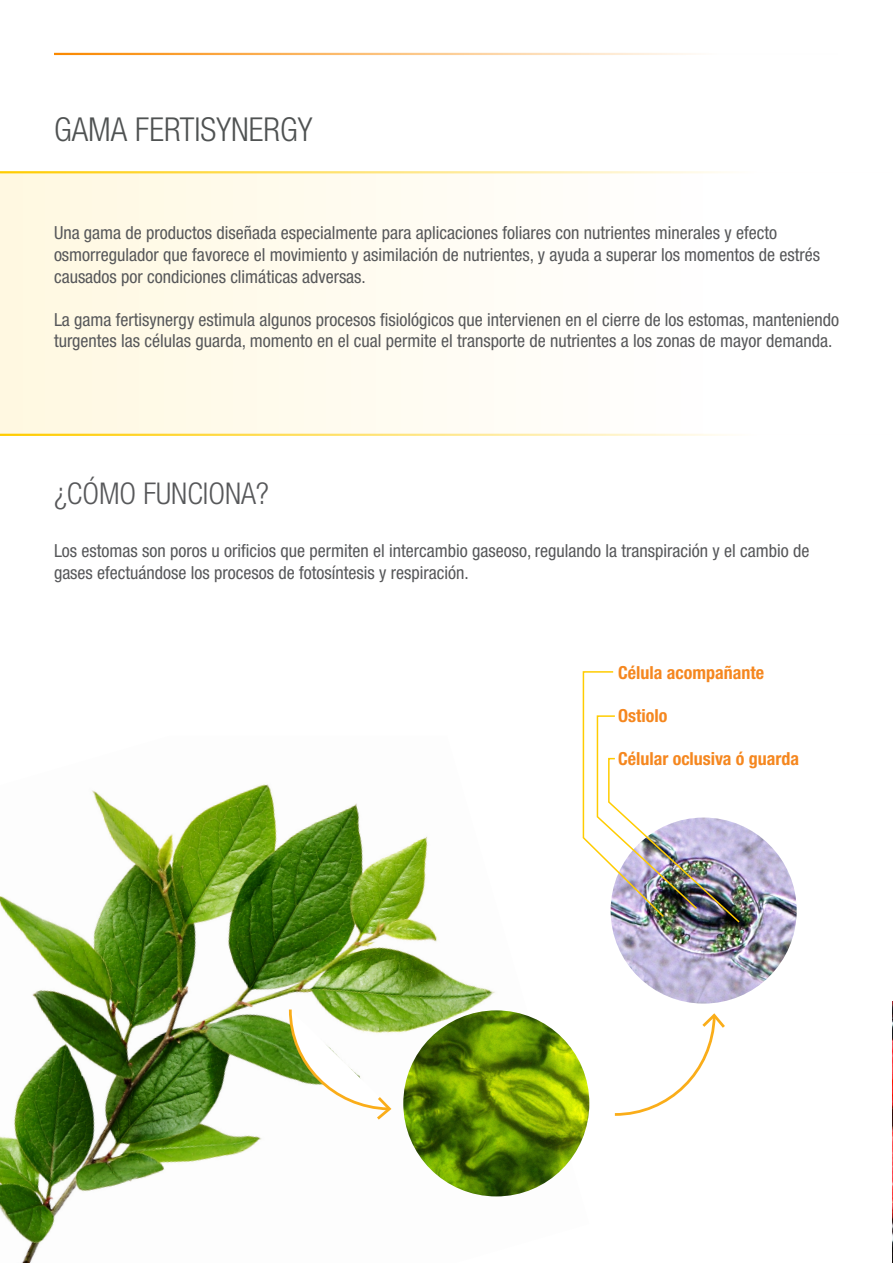
<style>
.page{position:relative;width:893px;height:1263px;background:#fff}
.page>*{position:absolute;margin:0;border:0;box-sizing:border-box;transform-origin:0 0}
.t1{font:300 condensed 33px "Helvetica Neue LT Pro";color:#4f5252}
.t2{font:300 condensed 30px "Helvetica Neue LT Pro";color:#57585a}
.Base_-_Justificado{font:condensed 18px/21.6px "Helvetica Neue LT Pro";color:#57585a}
.H-Producto{font:700 condensed 18px "Helvetica Neue LT Pro";color:#f5871f}
</style>
<div class="page">
<div style="left:0;top:173px;width:893px;height:262px;background:linear-gradient(to right,#fff8e1,#fff)"></div>
<img style="left:0;top:784px;width:589px;height:479px">
<img style="left:892px;top:1001px;width:1px;height:262px">
<hr style="left:0;top:171px;width:893px;height:2px;background:#fc0">
<hr style="left:0;top:434px;width:893px;height:2px;background:#fc0">
<hr style="left:54px;top:53px;width:785px;height:2px;background:#fa8900">
<img style="left:403px;top:1010px;width:186px;height:186px;border-radius:93px">
<img style="left:611px;top:817px;width:186px;height:186px;border-radius:93px">
<svg style="left:289px;top:1009px;width:102px;height:110px"></svg>
<svg style="left:615px;top:1013px;width:110px;height:103px"></svg>
<img style="left:582px;top:671px;width:159px;height:253px">
<h1 class="t1" style="left:54px;top:110px;width:260px">GAMA FERTISYNERGY</h1>
<p class="Base_-_Justificado" style="left:54px;top:222px;width:768px">Una gama de productos diseñada especialmente para aplicaciones foliares con nutrientes minerales y efecto osmorregulador que favorece el movimiento y asimilación de nutrientes, y ayuda a superar los momentos de estrés causados por condiciones climáticas adversas.</p>
<p class="Base_-_Justificado" style="left:54px;top:308px;width:787px">La gama fertisynergy estimula algunos procesos fisiológicos que intervienen en el cierre de los estomas, manteniendo turgentes las células guarda, momento en el cual permite el transporte de nutrientes a los zonas de mayor demanda.</p>
<h1 class="t2" style="left:54px;top:476px;width:217px">¿CÓMO FUNCIONA?</h1>
<p class="Base_-_Justificado" style="left:54px;top:540px;width:757px">Los estomas son poros u orificios que permiten el intercambio gaseoso, regulando la transpiración y el cambio de gases efectuándose los procesos de fotosíntesis y respiración.</p>
<p class="H-Producto" style="left:618px;top:661px;width:147px">Célula acompañante</p>
<p class="H-Producto" style="left:618px;top:705px;width:51px">Ostiolo</p>
<p class="H-Producto" style="left:618px;top:748px;width:182px">Célular oclusiva ó guarda</p>
</div>
